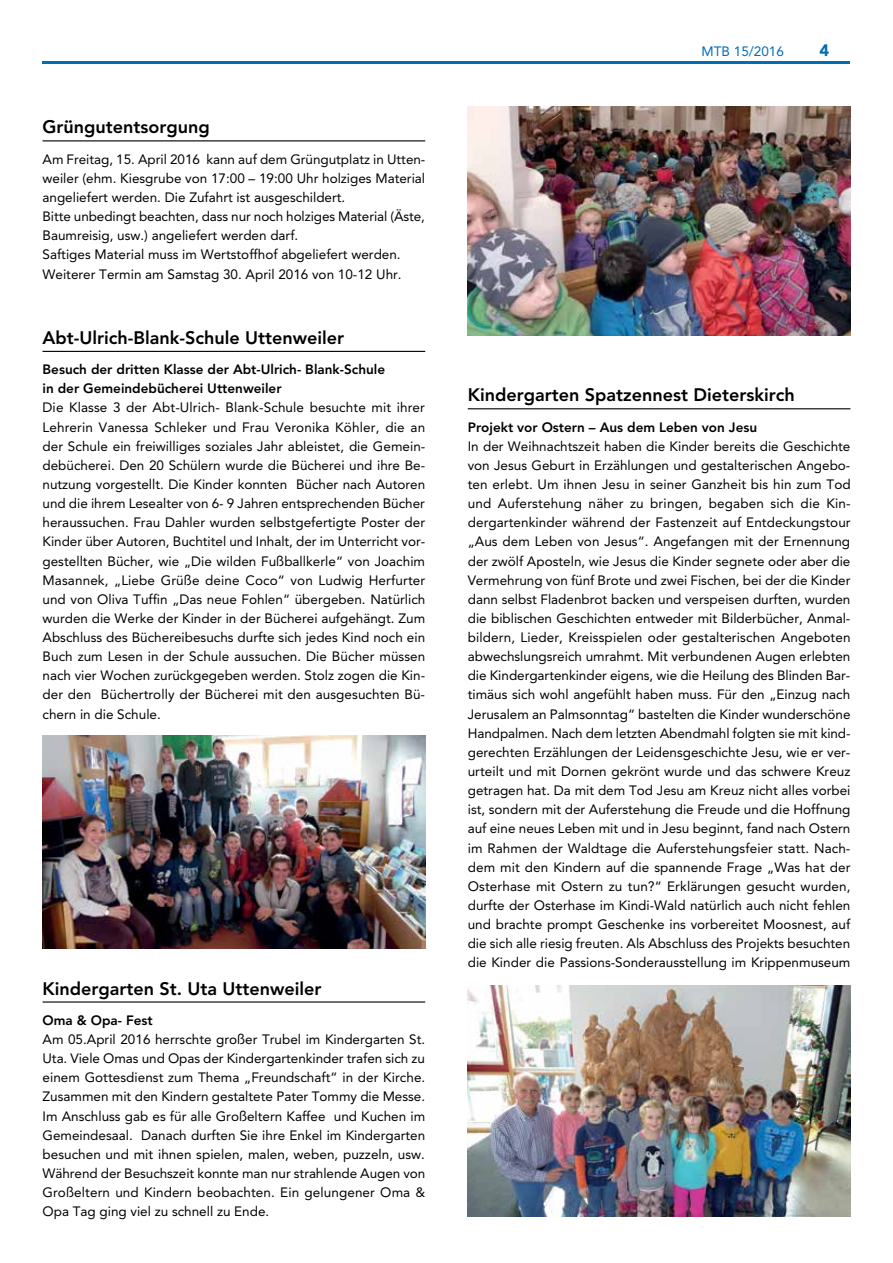
<style>
.page{position:relative;width:893px;height:1263px;background:#fff}
.page>*{position:absolute;margin:0;border:0;box-sizing:border-box;transform-origin:0 0}
.t1{font:800 18px "Avenir";color:#000}
.t2{font:900 16.5px "Avenir";color:#006db7}
.t3{font:13.5px/19.2px "Avenir";color:#000;text-align:justify}
.t4{font:800 13.5px/19.2px "Avenir";color:#000}
.t5{font:13.5px "Avenir";color:#006db7}
</style>
<div class="page">
<hr style="left:43px;top:62px;width:807px;height:2px;background:#006db7">
<hr style="left:43px;top:140px;width:382px;height:1px;background:#000">
<hr style="left:43px;top:351px;width:382px;height:1px;background:#000">
<hr style="left:43px;top:1001px;width:382px;height:1px;background:#000">
<hr style="left:468px;top:408px;width:382px;height:1px;background:#000">
<img style="left:43px;top:736px;width:382px;height:212px">
<img style="left:468px;top:985px;width:382px;height:231px">
<img style="left:468px;top:106px;width:382px;height:230px">
<h1 class="t1" style="left:43px;top:117px;width:169px">Grüngutentsorgung</h1>
<p class="t3" style="left:43px;top:150px;width:384px;text-align:left">Am Freitag, 15. April 2016 kann auf dem Grüngutplatz in Utten&shy;weiler (ehm. Kiesgrube von 17:00 – 19:00 Uhr holziges Material angeliefert werden. Die Zufahrt ist ausgeschildert.<br>Bitte unbedingt beachten, dass nur noch holziges Material (Äste, Baumreisig, usw.) angeliefert werden darf.<br>Saftiges Material muss im Wertstoffhof abgeliefert werden.<br>Weiterer Termin am Samstag 30. April 2016 von 10-12 Uhr.</p>
<h1 class="t1" style="left:43px;top:327px;width:303px">Abt-Ulrich-Blank-Schule Uttenweiler</h1>
<p class="t4" style="left:43px;top:360px;width:344px">Besuch der dritten Klasse der Abt-Ulrich- Blank-Schule in der Gemeindebücherei Uttenweiler</p>
<p class="t3" style="left:43px;top:398px;width:384px">Die Klasse 3 der Abt-Ulrich- Blank-Schule besuchte mit ihrer Lehrerin Vanessa Schleker und Frau Veronika Köhler, die an der Schule ein freiwilliges soziales Jahr ableistet, die Gemein&shy;debücherei. Den 20 Schülern wurde die Bücherei und ihre Be&shy;nutzung vorgestellt. Die Kinder konnten Bücher nach Autoren und die ihrem Lesealter von 6- 9 Jahren entsprechenden Bücher heraussuchen. Frau Dahler wurden selbstgefertigte Poster der Kinder über Autoren, Buchtitel und Inhalt, der im Unterricht vor&shy;gestellten Bücher, wie „Die wilden Fußballkerle“ von Joachim Masannek, „Liebe Grüße deine Coco“ von Ludwig Herfurter und von Oliva Tuffin „Das neue Fohlen“ übergeben. Natürlich wurden die Werke der Kinder in der Bücherei aufgehängt. Zum Abschluss des Büchereibesuchs durfte sich jedes Kind noch ein Buch zum Lesen in der Schule aussuchen. Die Bücher müssen nach vier Wochen zurückgegeben werden. Stolz zogen die Kin&shy;der den Büchertrolly der Bücherei mit den ausgesuchten Bü&shy;chern in die Schule.</p>
<h1 class="t1" style="left:43px;top:978px;width:281px">Kindergarten St. Uta Uttenweiler</h1>
<p class="t4" style="left:43px;top:1010px;width:112px">Oma &amp; Opa- Fest</p>
<p class="t3" style="left:43px;top:1030px;width:384px">Am 05.April 2016 herrschte großer Trubel im Kindergarten St.<br>Uta. Viele Omas und Opas der Kindergartenkinder trafen sich zu einem Gottesdienst zum Thema „Freundschaft“ in der Kirche.<br>Zusammen mit den Kindern gestaltete Pater Tommy die Messe.<br>Im Anschluss gab es für alle Großeltern Kaffee und Kuchen im Gemeindesaal. Danach durften Sie ihre Enkel im Kindergarten besuchen und mit ihnen spielen, malen, weben, puzzeln, usw.<br>Während der Besuchszeit konnte man nur strahlende Augen von Großeltern und Kindern beobachten. Ein gelungener Oma &amp; Opa Tag ging viel zu schnell zu Ende.</p>
<p class="t5" style="left:702px;top:43px;width:84px">MTB 15/2016</p>
<p class="t2" style="left:819px;top:40px;width:11px">4</p>
<h1 class="t1" style="left:468px;top:384px;width:329px">Kindergarten Spatzennest Dieterskirch</h1>
<p class="t4" style="left:468px;top:417px;width:291px">Projekt vor Ostern – Aus dem Leben von Jesu</p>
<p class="t3" style="left:468px;top:437px;width:384px">In der Weihnachtszeit haben die Kinder bereits die Geschichte von Jesus Geburt in Erzählungen und gestalterischen Angebo&shy;ten erlebt. Um ihnen Jesu in seiner Ganzheit bis hin zum Tod und Auferstehung näher zu bringen, begaben sich die Kin&shy;dergartenkinder während der Fastenzeit auf Entdeckungstour „Aus dem Leben von Jesus“. Angefangen mit der Ernennung der zwölf Aposteln, wie Jesus die Kinder segnete oder aber die Vermehrung von fünf Brote und zwei Fischen, bei der die Kinder dann selbst Fladenbrot backen und verspeisen durften, wurden die biblischen Geschichten entweder mit Bilderbücher, Anmal&shy;bildern, Lieder, Kreisspielen oder gestalterischen Angeboten abwechslungsreich umrahmt. Mit verbundenen Augen erlebten die Kindergartenkinder eigens, wie die Heilung des Blinden Bar&shy;timäus sich wohl angefühlt haben muss. Für den „Einzug nach Jerusalem an Palmsonntag“ bastelten die Kinder wunderschöne Handpalmen. Nach dem letzten Abendmahl folgten sie mit kind&shy;gerechten Erzählungen der Leidensgeschichte Jesu, wie er ver&shy;urteilt und mit Dornen gekrönt wurde und das schwere Kreuz getragen hat. Da mit dem Tod Jesu am Kreuz nicht alles vorbei ist, sondern mit der Auferstehung die Freude und die Hoffnung auf eine neues Leben mit und in Jesu beginnt, fand nach Ostern im Rahmen der Waldtage die Auferstehungsfeier statt. Nach&shy;dem mit den Kindern auf die spannende Frage „Was hat der Osterhase mit Ostern zu tun?“ Erklärungen gesucht wurden, durfte der Osterhase im Kindi-Wald natürlich auch nicht fehlen und brachte prompt Geschenke ins vorbereitet Moosnest, auf die sich alle riesig freuten. Als Abschluss des Projekts besuchten die Kinder die Passions-Sonderausstellung im Krippenmuseum</p>
</div>
